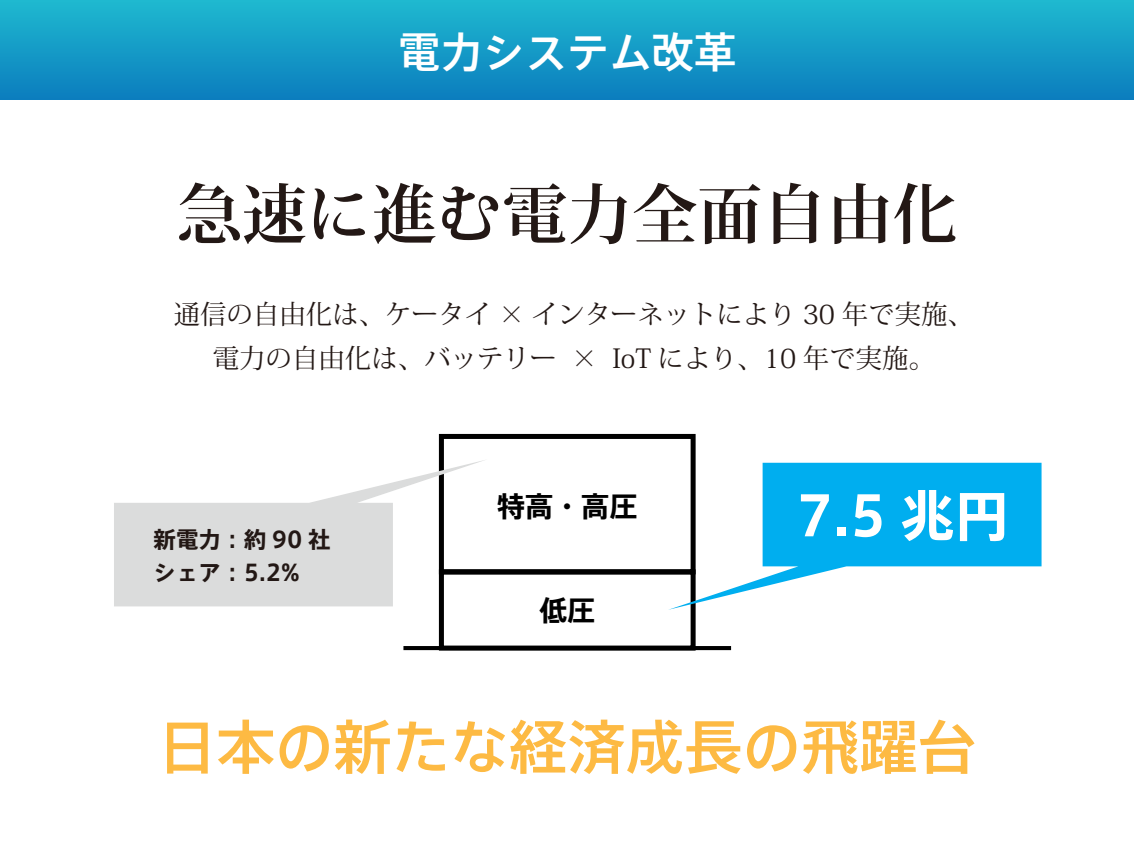
<style>
.page{position:relative;width:1134px;height:851px;background:#fff}
.page>*{position:absolute;margin:0;border:0;box-sizing:border-box;transform-origin:0 0}
.t1{font:700 65px "Koz Min Pro";color:#231815}
.t2{font:500 58.4px "Axis Std";color:#fdba43}
.t3{font:700 54.7px "Axis Std";color:#fff}
.t4{font:500 42.3px "Axis Std";color:#fff}
.t5{font:700 28.1px "Axis Std";color:#000}
.t6{font:26.4px/43.6px "Koz Min Pro";color:#231815;text-align:center}
.t7{font:700 22.5px "Axis Std";color:#231815}
</style>
<div class="page">
<div style="left:0;top:0;width:1134px;height:99px;background:linear-gradient(to bottom,#1fb9d0,#0b7dbe)"></div>
<div style="left:439px;top:434px;width:257px;height:140px;border:5px solid #000"></div>
<div style="left:439px;top:569px;width:257px;height:81px;border:5px solid #000"></div>
<hr style="left:403px;top:646px;width:328px;height:4px;background:#000">
<svg style="left:668px;top:462px;width:373px;height:147px;fill:#00aeef"></svg>
<svg style="left:114px;top:459px;width:373px;height:147px;fill:#dbdcdc"></svg>
<h3 class="t4" style="left:398px;top:20px;width:340px">電力システム改革</h3>
<h1 class="t1" style="left:177px;top:167px;width:782px">急速に進む電力全面自由化</h1>
<p class="t6" style="left:174px;top:292px;width:802px">通信の自由化は、ケータイ × インターネットにより 30 年で実施、電力の自由化は、バッテリー × IoT により、10 年で実施。</p>
<p class="t7" style="left:153px;top:522px;width:179px">新電力：約 90 社</p>
<p class="t7" style="left:153px;top:555px;width:148px">シェア：5.2%</p>
<p class="t5" style="left:497px;top:484px;width:142px">特高・高圧</p>
<p class="t5" style="left:539px;top:589px;width:58px">低圧</p>
<h3 class="t3" style="left:796px;top:474px;width:215px">7.5 兆円</h3>
<h2 class="t2" style="left:158px;top:702px;width:819px">日本の新たな経済成長の飛躍台</h2>
</div>
